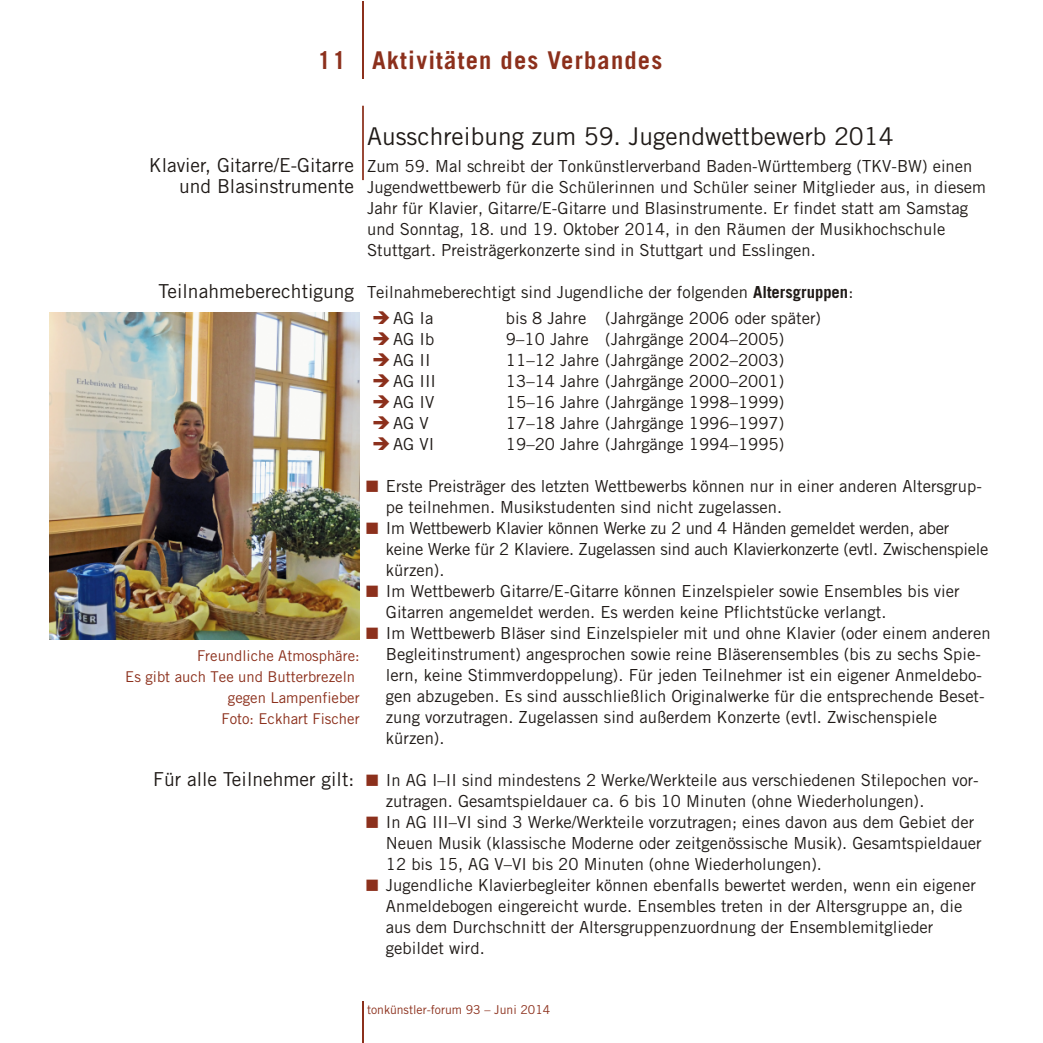
<style>
.page{position:relative;width:1043px;height:1043px;background:#fff}
.page>*{position:absolute;margin:0;border:0;box-sizing:border-box;transform-origin:0 0}
.t1{font:24.5px "Trade Gothic";color:#1f1a17}
.t2{font:700 24.5px "Trade Gothic";letter-spacing:.05em;color:#8c301c}
.t3{font:19.25px/21px "Trade Gothic";color:#1f1a17;text-align:right}
.t4{font:16.62px/21px "Trade Gothic";color:#1f1a17}
.t5{font:16.62px/21px "Trade Gothic";letter-spacing:-.02em;color:#1f1a17}
.t6{font:14.88px "Trade Gothic";color:#8c301c}
.t7{font:12.25px "Trade Gothic";letter-spacing:-.005em;color:#8c301c}
.s1{font-size:19.25px}
.s2{font-weight:700}
.s3{color:#8c301c}
</style>
<div class="page">
<hr style="left:362px;top:106px;width:2px;height:74px;background:#8c301c">
<hr style="left:362px;top:1001px;width:2px;height:42px;background:#8c301c">
<hr style="left:362px;top:1px;width:2px;height:77px;background:#8c301c">
<img style="left:50px;top:313px;width:310px;height:326px">
<h1 class="t2" style="left:318px;top:50px;width:346px">11 Aktivitäten des Verbandes</h1>
<h1 class="t1" style="left:367px;top:126px;width:528px">Ausschreibung zum 59. Jugendwettbewerb 2014</h1>
<p class="t3" style="left:149px;top:156px;width:207px">Klavier, Gitarre/E-Gitarre und Blasinstrumente</p>
<p class="t4" style="left:367px;top:157px;width:621px">Zum 59. Mal schreibt der Ton künst ler ver band Ba den-Würt tem berg (TKV-BW) einen Ju gend wett be werb für die Schü le rin nen und Schü ler sei ner Mit glie der aus, in die sem Jahr für Kla vier, Gi tar re/E-Gi tar re und Blas in stru men te. Er fin det statt am Sams tag und Sonn tag, 18. und 19. Ok to ber 2014, in den Räu men der Mu sik hoch schu le<br>Stutt gart. Preis trä ger kon zer te sind in Stuttgart und Esslingen.</p>
<p class="t4" style="left:159px;top:283px;width:696px"><span class="s1">Teilnahmeberechtigung</span> Teil nah me be rech tigt sind Ju gend li che der fol gen den <span class="s2">Al ters grup pen</span>:</p>
<p class="t4" style="left:372px;top:309px;width:63px"><span class="s3">➔</span>AG Ia</p>
<p class="t4" style="left:506px;top:309px;width:317px">bis 8 Jah re (Jahr gän ge 2006 oder spä ter)</p>
<p class="t4" style="left:372px;top:330px;width:64px"><span class="s3">➔</span>AG Ib</p>
<p class="t4" style="left:506px;top:330px;width:280px">9–10 Jahre (Jahr gän ge 2004–2005)</p>
<p class="t4" style="left:372px;top:351px;width:60px"><span class="s3">➔</span>AG II</p>
<p class="t4" style="left:506px;top:351px;width:280px">11–12 Jahre (Jahr gän ge 2002–2003)</p>
<p class="t4" style="left:372px;top:372px;width:66px"><span class="s3">➔</span>AG III</p>
<p class="t4" style="left:506px;top:372px;width:280px">13–14 Jahre (Jahr gän ge 2000–2001)</p>
<p class="t4" style="left:372px;top:393px;width:64px"><span class="s3">➔</span>AG IV</p>
<p class="t4" style="left:506px;top:393px;width:280px">15–16 Jahre (Jahr gän ge 1998–1999)</p>
<p class="t4" style="left:372px;top:414px;width:58px"><span class="s3">➔</span>AG V</p>
<p class="t4" style="left:506px;top:414px;width:280px">17–18 Jahre (Jahr gän ge 1996–1997)</p>
<p class="t4" style="left:372px;top:435px;width:64px"><span class="s3">➔</span>AG VI</p>
<p class="t4" style="left:506px;top:435px;width:280px">19–20 Jahre (Jahr gän ge 1994–1995)</p>
<p class="t4" style="left:386px;top:477px;width:598px;text-indent:-20px"><span class="s3">■</span> Ers te Preis trä ger des letz ten Wett be werbs kön nen nur in ei ner an de ren Al ters grup&shy;pe teil neh men. Mu sik stu den ten sind nicht zugelassen.</p>
<p class="t5" style="left:386px;top:519px;width:604px;text-indent:-20px"><span class="s3">■</span> Im Wett be werb Kla vier kön nen Wer ke zu 2 und 4 Hän den ge mel det wer den, aber<br>kei ne Wer ke für 2 Kla vie re. Zu ge las sen sind auch Kla vier kon zer te (evtl. Zwi schen spiele kürzen).</p>
<p class="t4" style="left:386px;top:582px;width:575px;text-indent:-20px"><span class="s3">■</span> Im Wett be werb Gi tar re/E-Gi tar re kön nen Ein zel spie ler so wie En sem bles bis vier<br>Gi tar ren an ge mel det wer den. Es wer den kei ne Pflicht stü cke verlangt.</p>
<p class="t4" style="left:386px;top:624px;width:606px;text-indent:-20px"><span class="s3">■</span> Im Wett be werb Blä ser sind Ein zel spie ler mit und ohne Kla vier (oder ei nem an de ren Be gleit in stru ment) an ge spro chen so wie rei ne Blä ser en sem bles (bis zu sechs Spie - lern, kei ne Stimm ver dop pe lung). Für je den Teil neh mer ist ein ei ge ner An mel de bo - gen ab zu ge ben. Es sind aus schließ lich Ori gi nal wer ke für die ent spre chen de Be set - zung vor zu tra gen. Zu ge las sen sind außerdem Konzerte (evtl. Zwischenspiele kürzen).</p>
<p class="t4" style="left:386px;top:771px;width:594px;text-indent:-233px"><span class="s1">Für alle Teilnehmer gilt:</span> <span class="s3">■</span> In AG I–II sind min de stens 2 Wer ke/Werk tei le aus ver schie de nen Sti le po chen vor - zu tra gen. Ge samt spiel dau er ca. 6 bis 10 Mi nu ten (ohne Wiederholungen).</p>
<p class="t4" style="left:386px;top:813px;width:597px;text-indent:-20px"><span class="s3">■</span> In AG III–VI sind 3 Wer ke/Werk tei le vor zu tra gen; ei nes da von aus dem Ge biet der<br>Neu en Mu sik (klas si sche Mo der ne oder zeit ge nös si sche Mu sik). Ge samt spiel dau er<br>12 bis 15, AG V–VI bis 20 Mi nu ten (ohne Wiederholungen).</p>
<p class="t4" style="left:386px;top:876px;width:592px;text-indent:-20px"><span class="s3">■</span> Ju gend li che Kla vier be glei ter kön nen eben falls be wer tet wer den, wenn ein ei ge ner An mel de bo gen ein ge reicht wur de. En sem bles tre ten in der Al ters grup pe an, die aus dem Durch schnitt der Al ters grup pen zu ord nung der En sem ble mit glie der gebildet wird.</p>
<p class="t6" style="left:197px;top:649px;width:164px">Freund li che At mo sphä re:</p>
<p class="t6" style="left:125px;top:670px;width:231px">Es gibt auch Tee und But ter brezeln</p>
<p class="t6" style="left:228px;top:691px;width:133px">ge gen Lam pen fie ber</p>
<p class="t6" style="left:221px;top:712px;width:140px">Foto: Ec khart Fi scher</p>
<p class="t7" style="left:367px;top:1004px;width:185px">ton künstler-fo rum 93 – Juni 2014</p>
</div>
